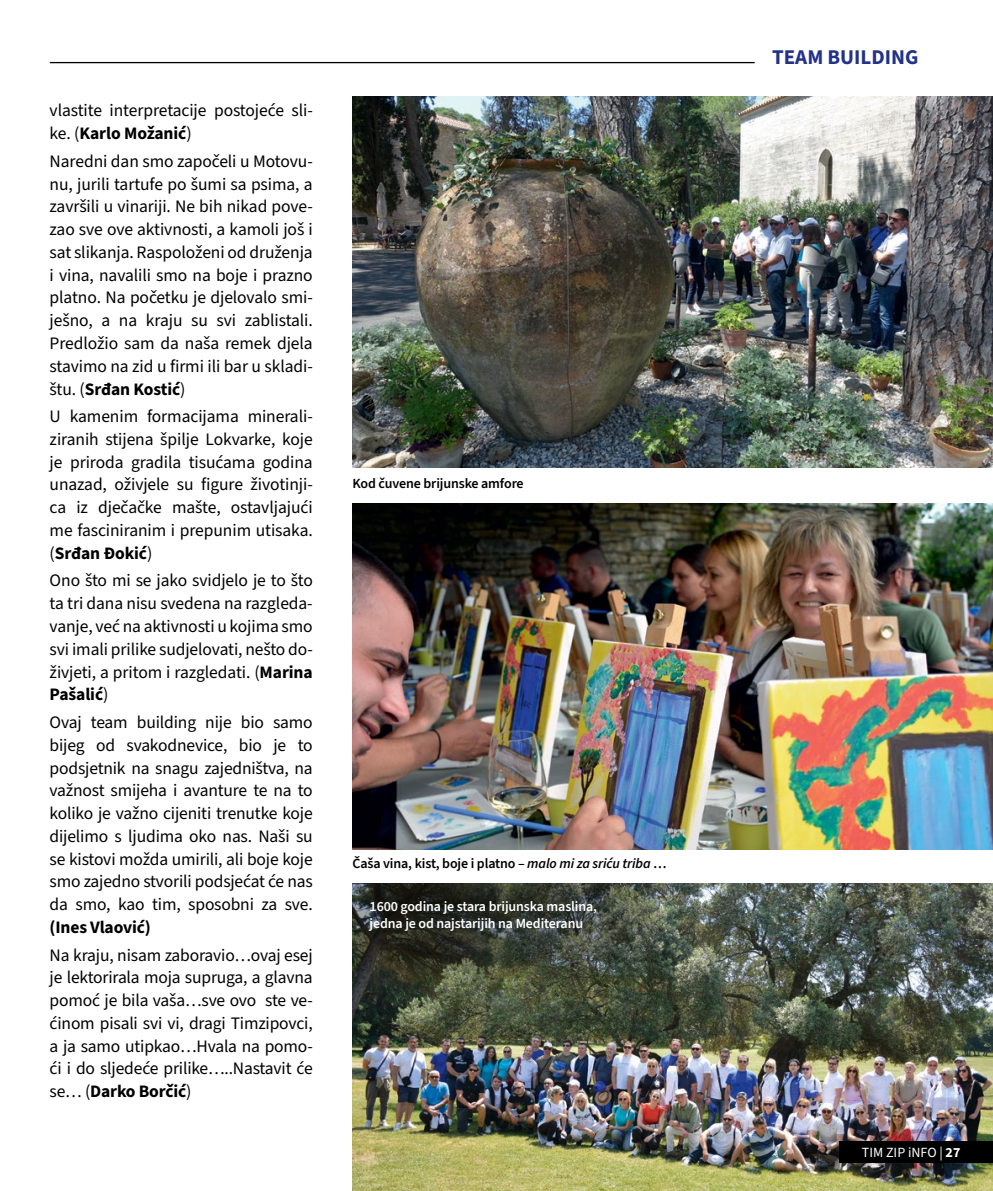
<style>
.page{position:relative;width:993px;height:1191px;background:#fff}
.page>*{position:absolute;margin:0;border:0;box-sizing:border-box;transform-origin:0 0}
.t1{font:700 21px "Source Sans 3";color:#233288}
.t2{font:17.5px/22.8px "Source Sans 3";letter-spacing:-.005em;color:#000;text-align:justify}
.t3{font:700 17.5px "Source Sans 3";letter-spacing:-.01em;color:#000}
.t4{font:600 14px "Source Sans 3";letter-spacing:-.01em;color:#000}
.t5{font:600 14px/16.8px "Source Sans 3";letter-spacing:-.01em;color:#fff}
.t6{font:14px "Source Sans 3";color:#fff}
.s1{font-weight:700}
.s2{font-style:italic}
</style>
<div class="page">
<img style="left:352px;top:883px;width:640px;height:308px">
<svg style="left:352px;top:883px;width:307px;height:99px;background:#383d32"></svg>
<hr style="left:50px;top:62px;width:704px;height:1px;background:#000">
<img style="left:352px;top:503px;width:640px;height:346px">
<img style="left:352px;top:97px;width:640px;height:370px">
<div style="left:839px;top:1140px;width:153px;height:22px;background:#000"></div>
<p class="t2" style="left:50px;top:99px;width:264px">vlastite interpretacije postojeće sli&shy;ke. (<span class="s1">Karlo Možanić</span>)</p>
<p class="t2" style="left:50px;top:150px;width:264px">Naredni dan smo započeli u Motovu&shy;nu, jurili tartufe po šumi sa psima, a završili u vinariji. Ne bih nikad pove&shy;zao sve ove aktivnosti, a kamoli još i sat slikanja. Raspoloženi od druženja i vina, navalili smo na boje i prazno platno. Na početku je djelovalo smi&shy;ješno, a na kraju su svi zablistali.<br>Predložio sam da naša remek djela stavimo na zid u firmi ili bar u skladi&shy;štu. (<span class="s1">Srđan Kostić</span>)</p>
<p class="t2" style="left:50px;top:405px;width:264px">U kamenim formacijama minerali&shy;ziranih stijena špilje Lokvarke, koje je priroda gradila tisućama godina unazad, oživjele su figure životinji&shy;ca iz dječačke mašte, ostavljajući me fasciniranim i prepunim utisaka. (<span class="s1">Srđan Đokić</span>)</p>
<p class="t2" style="left:50px;top:569px;width:264px">Ono što mi se jako svidjelo je to što ta tri dana nisu svedena na razgleda&shy;vanje, već na aktivnosti u kojima smo svi imali prilike sudjelovati, nešto do&shy;živjeti, a pritom i razgledati. (<span class="s1">Marina Pašalić</span>)</p>
<p class="t2" style="left:50px;top:711px;width:264px">Ovaj team building nije bio samo bijeg od svakodnevice, bio je to podsjetnik na snagu zajedništva, na važnost smijeha i avanture te na to koliko je važno cijeniti trenutke koje dijelimo s ljudima oko nas. Naši su se kistovi možda umirili, ali boje koje smo zajedno stvorili podsjećat će nas da smo, kao tim, sposobni za sve.</p>
<p class="t3" style="left:50px;top:915px;width:103px">(Ines Vlaović)</p>
<p class="t2" style="left:50px;top:943px;width:264px">Na kraju, nisam zaboravio…ovaj esej je lektorirala moja supruga, a glavna pomoć je bila vaša…sve ovo ste ve&shy;ćinom pisali svi vi, dragi Timzipovci, a ja samo utipkao…Hvala na pomo&shy;ći i do sljedeće prilike…..Nastavit će se… (<span class="s1">Darko Borčić</span>)</p>
<p class="t4" style="left:352px;top:474px;width:173px">Kod čuvene brijunske amfore</p>
<p class="t4" style="left:352px;top:854px;width:315px">Čaša vina, kist, boje i platno – <span class="s2">malo mi za sriću triba</span> …</p>
<p class="t5" style="left:369px;top:897px;width:229px">1600 godina je stara brijunska maslina, jedna je od najstarijih na Mediteranu</p>
<p class="t1" style="left:771px;top:43px;width:148px">TEAM BUILDING</p>
<p class="t6" style="left:861px;top:1143px;width:100px">TIM ZIP iNFO | <span class="s1">27</span></p>
</div>
